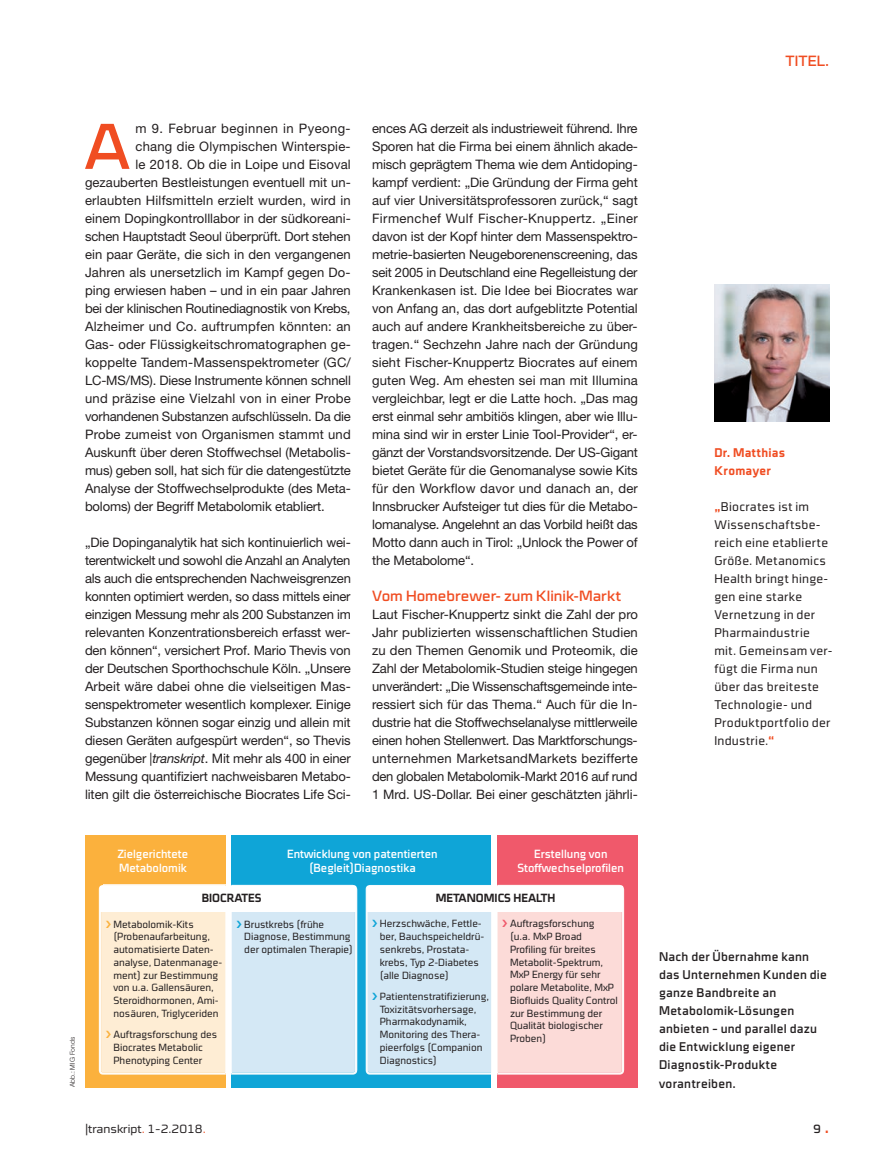
<style>
.page{position:relative;width:893px;height:1170px;background:#fff}
.page>*{position:absolute;margin:0;border:0;box-sizing:border-box;transform-origin:0 0}
.t1{font:65.25px "Cube OT";color:#f04d22}
.t2{font:15px "Cube OT";color:#f04d22}
.t3{font:13.05px/18px "Helvetica Neue LT Std";color:#231f20;text-align:justify}
.t4{font:13.05px "Helvetica Neue LT Std";letter-spacing:.02em;color:#231f20}
.t5{font:13.05px "Helvetica Neue LT Std";letter-spacing:.035em;color:#231f20}
.t6{font:300 condensed 12.75px/18px "Cube OT";letter-spacing:.02em;color:#231f20}
.t7{font:condensed 12.75px/18px "Cube OT";letter-spacing:.015em;color:#231f20}
.t8{font:700 condensed 12.75px/18px "Cube OT";letter-spacing:.02em;color:#f04d22}
.t9{font:condensed 12px/14.4px "Cube OT";color:#fff;text-align:center}
.t10{font:700 condensed 12px "Cube OT";color:#231f20}
.t11{font:300 12px "Cube OT";color:#231f20}
.t12{font:12px "Cube OT";color:#231f20}
.t13{font:300 condensed 10.5px/12.8px "Cube OT";color:#231f20}
.t14{font:300 6.75px "Helvetica Neue LT Std";letter-spacing:.02em;color:#231f20}
.s1{font-style:italic}
.s2{font-weight:700;color:#f04d22}
.s3{font-weight:400}
.s4{color:#f04d22}
.s5{font-size:18px;color:#f04d22}
</style>
<div class="page">
<img style="left:714px;top:285px;width:115px;height:136px">
<div style="left:85px;top:835px;width:140px;height:252px;background:#fbb13d"></div>
<div style="left:232px;top:835px;width:259px;height:252px;background:#0fa5d7"></div>
<div style="left:497px;top:835px;width:141px;height:252px;background:#f0596b"></div>
<svg style="left:99px;top:884px;width:259px;height:190px;background:#ebede8"></svg>
<svg style="left:366px;top:884px;width:258px;height:190px;background:#ebe6ea"></svg>
<p class="t2" style="left:785px;top:52px;width:45px">TITEL.</p>
<p class="t1" style="left:84px;top:109px;width:48px">A</p>
<p class="t5" style="left:136px;top:120px;width:217px">m 9. Februar beginnen in Pyeong-</p>
<p class="t3" style="left:136px;top:137px;width:216px">chang die Olympischen Winterspie-</p>
<p class="t3" style="left:136px;top:155px;width:217px">le 2018. Ob die in Loipe und Eisoval</p>
<p class="t3" style="left:85px;top:173px;width:267px">gezauberten Bestleistungen eventuell mit un-</p>
<p class="t3" style="left:85px;top:191px;width:267px">erlaubten Hilfsmitteln erzielt wurden, wird in</p>
<p class="t3" style="left:85px;top:209px;width:267px">einem Dopingkontrolllabor in der südkoreani-</p>
<p class="t3" style="left:85px;top:227px;width:267px">schen Hauptstadt Seoul überprüft. Dort stehen</p>
<p class="t3" style="left:85px;top:245px;width:267px">ein paar Geräte, die sich in den vergangenen</p>
<p class="t3" style="left:85px;top:263px;width:267px">Jahren als unersetzlich im Kampf gegen Do-</p>
<p class="t3" style="left:85px;top:281px;width:267px">ping erwiesen haben – und in ein paar Jahren</p>
<p class="t3" style="left:85px;top:299px;width:267px">bei der klinischen Routinediagnostik von Krebs,</p>
<p class="t4" style="left:85px;top:318px;width:267px">Alzheimer und Co. auftrumpfen könnten: an</p>
<p class="t3" style="left:85px;top:335px;width:267px">Gas- oder Flüssigkeitschromatographen ge-</p>
<p class="t3" style="left:85px;top:353px;width:267px">koppelte Tandem-Massenspektrometer (GC/</p>
<p class="t3" style="left:85px;top:371px;width:267px">LC-MS/MS). Diese Instrumente können schnell</p>
<p class="t4" style="left:85px;top:390px;width:267px">und präzise eine Vielzahl von in einer Probe</p>
<p class="t3" style="left:85px;top:407px;width:267px">vorhandenen Substanzen aufschlüsseln. Da die</p>
<p class="t3" style="left:85px;top:425px;width:267px">Probe zumeist von Organismen stammt und</p>
<p class="t3" style="left:85px;top:443px;width:267px">Auskunft über deren Stoffwechsel (Metabolis-</p>
<p class="t3" style="left:85px;top:461px;width:267px">mus) geben soll, hat sich für die datengestützte</p>
<p class="t3" style="left:85px;top:479px;width:267px">Analyse der Stoffwechselprodukte (des Meta-</p>
<p class="t3" style="left:85px;top:497px;width:241px">boloms) der Begriff Metabolomik etabliert.</p>
<p class="t3" style="left:85px;top:533px;width:267px">„Die Dopinganalytik hat sich kontinuierlich wei&shy;terentwickelt und sowohl die Anzahl an Analyten als auch die entsprechenden Nachweisgrenzen konnten optimiert werden, so dass mittels einer einzigen Messung mehr als 200 Substanzen im relevanten Konzentrationsbereich erfasst wer&shy;den können“, versichert Prof. Mario Thevis von der Deutschen Sporthochschule Köln. „Unsere Arbeit wäre dabei ohne die vielseitigen Mas&shy;senspektrometer wesentlich komplexer. Einige Substanzen können sogar einzig und allein mit diesen Geräten aufgespürt werden“, so Thevis gegenüber <span class="s1">|transkript</span>. Mit mehr als 400 in einer Messung quantifiziert nachweisbaren Metabo&shy;liten gilt die österreichische Biocrates Life Sci-</p>
<p class="t3" style="left:372px;top:119px;width:267px">ences AG derzeit als industrieweit führend. Ihre Sporen hat die Firma bei einem ähnlich akade&shy;misch geprägtem Thema wie dem Antidoping&shy;kampf verdient: „Die Gründung der Firma geht auf vier Universitätsprofessoren zurück,“ sagt Firmenchef Wulf Fischer-Knuppertz. „Einer davon ist der Kopf hinter dem Massenspektro&shy;metrie-basierten Neugeborenenscreening, das seit 2005 in Deutschland eine Regelleistung der Krankenkasen ist. Die Idee bei Biocrates war von Anfang an, das dort aufgeblitzte Potential auch auf andere Krankheitsbereiche zu über&shy;tragen.“ Sechzehn Jahre nach der Gründung sieht Fischer-Knuppertz Biocrates auf einem guten Weg. Am ehesten sei man mit Illumina vergleichbar, legt er die Latte hoch. „Das mag erst einmal sehr ambitiös klingen, aber wie Illu&shy;mina sind wir in erster Linie Tool-Provider“, er&shy;gänzt der Vorstandsvorsitzende. Der US-Gigant bietet Geräte für die Genomanalyse sowie Kits für den Workflow davor und danach an, der Innsbrucker Aufsteiger tut dies für die Metabo&shy;lomanalyse. Angelehnt an das Vorbild heißt das Motto dann auch in Tirol: „Unlock the Power of the Metabolome“.</p>
<p class="t2" style="left:372px;top:587px;width:251px">Vom Homebrewer- zum Klinik-Markt</p>
<p class="t3" style="left:372px;top:605px;width:267px">Laut Fischer-Knuppertz sinkt die Zahl der pro Jahr publizierten wissenschaftlichen Studien zu den Themen Genomik und Proteomik, die Zahl der Metabolomik-Studien steige hingegen unverändert: „Die Wissenschaftsgemeinde inte&shy;ressiert sich für das Thema.“ Auch für die In&shy;dustrie hat die Stoffwechselanalyse mittlerweile einen hohen Stellenwert. Das Marktforschungs&shy;unternehmen MarketsandMarkets bezifferte den globalen Metabolomik-Markt 2016 auf rund 1 Mrd. US-Dollar. Bei einer geschätzten jährli-</p>
<p class="t8" style="left:714px;top:443px;width:72px">Dr. Matthias<br>Kromayer</p>
<p class="t6" style="left:714px;top:497px;width:120px"><span class="s2">„</span>Biocrates ist im<br>Wissenschaftsbe&shy;reich eine etablierte<br>Größe. Metanomics<br>Health bringt hinge&shy;gen eine starke<br>Vernetzung in der<br>Pharmaindustrie mit. Gemeinsam ver&shy;fügt die Firma nun über das breiteste<br>Technologie- und<br>Produktportfolio der<br>Industrie.<span class="s2">“</span></p>
<p class="t14" style="left:68px;top:1087px;width:52px;rotate:-90deg">Abb.: MIG Fonds</p>
<p class="t9" style="left:118px;top:846px;width:72px;text-align:left">Zielgerichtete<br>Metabolomik</p>
<p class="t9" style="left:287px;top:846px;width:152px">Entwicklung von patentierten (Begleit)Diagnostika</p>
<p class="t9" style="left:518px;top:846px;width:108px">Erstellung von<br>Stoffwechselprofilen</p>
<p class="t10" style="left:202px;top:891px;width:61px">BIOCRATES</p>
<p class="t10" style="left:436px;top:891px;width:121px">METANOMICS HEALTH</p>
<p class="t13" style="left:244px;top:917px;width:110px">Brustkrebs (frühe<br>Diagnose, Bestimmung der optimalen Therapie)</p>
<p class="t13" style="left:510px;top:917px;width:109px">Auftragsforschung<br>(u.a. MxP Broad<br>Profiling für breites<br>Metabolit-Spektrum,<br>MxP Energy für sehr polare Metabolite, MxP<br>Biofluids Quality Control zur Bestimmung der<br>Qualität biologischer<br>Proben)</p>
<p class="t13" style="left:380px;top:917px;width:106px">Herzschwäche, Fettle&shy;ber, Bauchspeicheldrü&shy;senkrebs, Prostata&shy;krebs, Typ 2-Diabetes (alle Diagnose)</p>
<p class="t13" style="left:380px;top:989px;width:111px">Patientenstratifizierung,<br>Toxizitätsvorhersage,<br>Pharmakodynamik,<br>Monitoring des Thera&shy;pieerfolgs (Companion<br>Diagnostics)</p>
<p class="t13" style="left:113px;top:917px;width:110px">Metabolomik-Kits (Probenaufarbeitung, automatisierte Daten&shy;analyse, Datenmanage&shy;ment) zur Bestimmung von u.a. Gallensäuren,<br>Steroidhormonen, Ami&shy;nosäuren, Triglyceriden</p>
<p class="t13" style="left:113px;top:1027px;width:105px">Auftragsforschung des<br>Biocrates Metabolic<br>Phenotyping Center</p>
<p class="t7" style="left:659px;top:947px;width:169px">Nach der Übernahme kann das Unternehmen Kunden die ganze Bandbreite an<br>Metabolomik-Lösungen anbieten – und parallel dazu die Entwicklung eigener<br>Diagnostik-Produkte vorantreiben.</p>
<p class="t11" style="left:85px;top:1122px;width:122px"><span class="s3">|</span>transkript<span class="s4">.</span> 1–2.2018<span class="s4">.</span></p>
<p class="t12" style="left:813px;top:1121px;width:17px">9 <span class="s5">.</span></p>
</div>
